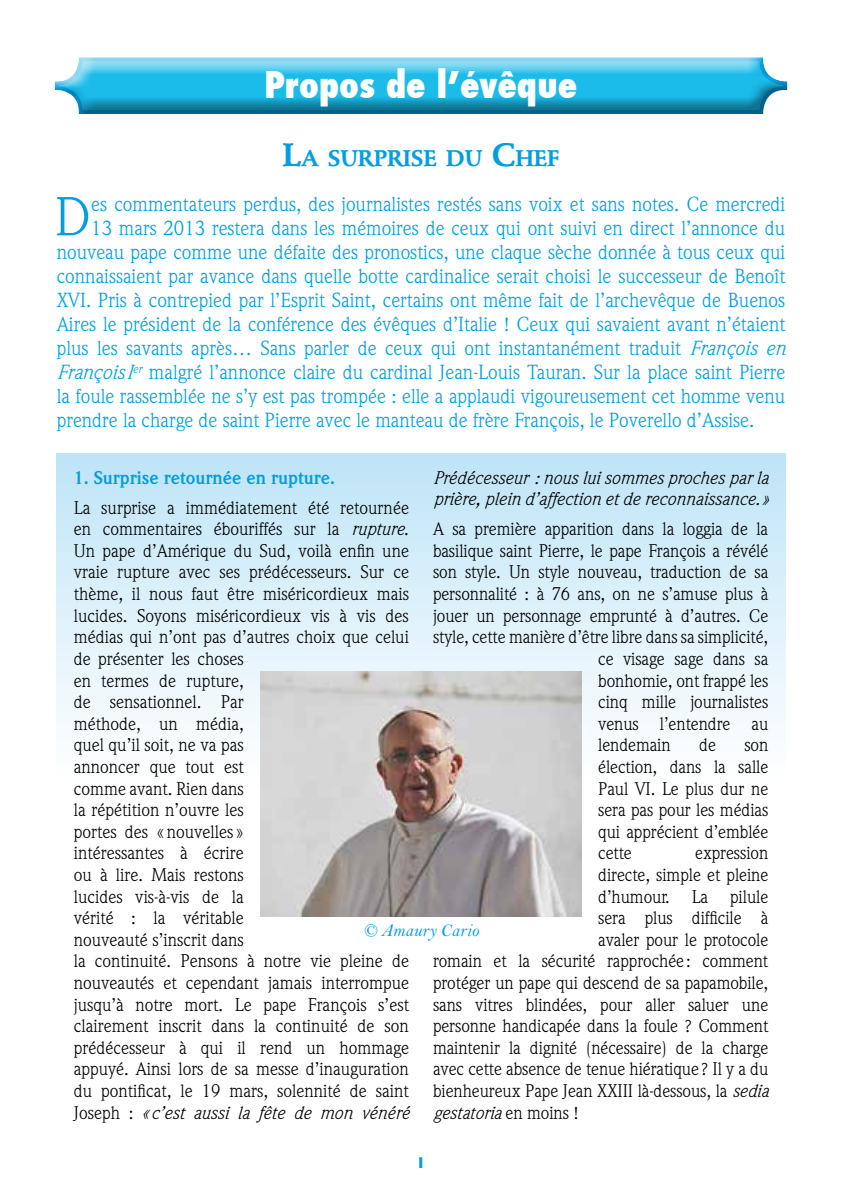
<style>
.page{position:relative;width:842px;height:1191px;background:#fff}
.page>*{position:absolute;margin:0;border:0;box-sizing:border-box;transform-origin:0 0}
.t1{font:53.8px "Weidemann Std";color:#009ee0}
.t2{font:800 condensed 36px "Futura";color:#fff}
.t3{font:700 22.4px "Stempel Schneidler Std";letter-spacing:-.015em;color:#009ee0}
.t4{font:20px "Weidemann Std";color:#009ee0}
.t5{font:18px/21.6px "Weidemann Std";color:#000}
.t6{font:italic 18px/21.6px "Weidemann Std";color:#000}
.t7{font:700 18px "Weidemann Std";color:#009ee0}
.t8{font:italic 18px "Bell MT Std";color:#009ee0}
.t9{font:700 16px "Gill Sans";color:#009ee0}
.s1{font-size:32px}
.s2{font-style:italic}
.s3{font-style:normal}
</style>
<div class="page">
<div style="left:53px;top:56px;width:736px;height:62px;background:#000;opacity:.39"></div>
<svg style="left:57px;top:454px;width:728px;height:463px"></svg>
<img style="left:261px;top:671px;width:320px;height:246px">
<h2 class="t2" style="left:264px;top:60px;width:315px">Propos de l’évêque</h2>
<p class="t3" style="left:282px;top:145px;width:279px"><span class="s1">L</span>A SURPRISE DU <span class="s1">C</span>HEF</p>
<h1 class="t1" style="left:54px;top:185px;width:38px">D</h1>
<p class="t4" style="left:91px;top:193px;width:695px">es commentateurs perdus, des journalistes restés sans voix et sans notes. Ce mercredi</p>
<p class="t4" style="left:91px;top:217px;width:695px">13 mars 2013 restera dans les mémoires de ceux qui ont suivi en direct l’annonce du</p>
<p class="t4" style="left:57px;top:241px;width:730px">nouveau pape comme une défaite des pronostics, une claque sèche donnée à tous ceux qui</p>
<p class="t4" style="left:57px;top:265px;width:730px">connaissaient par avance dans quelle botte cardinalice serait choisi le successeur de Benoît</p>
<p class="t4" style="left:57px;top:289px;width:730px">XVI. Pris à contrepied par l’Esprit Saint, certains ont même fait de l’archevêque de Buenos</p>
<p class="t4" style="left:57px;top:313px;width:730px">Aires le président de la conférence des évêques d’Italie ! Ceux qui savaient avant n’étaient</p>
<p class="t4" style="left:57px;top:337px;width:730px">plus les savants après… Sans parler de ceux qui ont instantanément traduit <span class="s2">François en</span></p>
<p class="t4" style="left:57px;top:361px;width:730px"><span class="s2">FrançoisI</span><sup>er</sup> malgré l’annonce claire du cardinal Jean-Louis Tauran. Sur la place saint Pierre</p>
<p class="t4" style="left:57px;top:385px;width:730px">la foule rassemblée ne s’y est pas trompée : elle a applaudi vigoureusement cet homme venu</p>
<p class="t4" style="left:57px;top:409px;width:699px">prendre la charge de saint Pierre avec le manteau de frère François, le Poverello d’Assise.</p>
<p class="t7" style="left:74px;top:467px;width:263px">1. Surprise retournée en rupture.</p>
<p class="t5" style="left:74px;top:496px;width:337px">La surprise a immédiatement été retournée en commentaires ébouriffés sur la <span class="s2">rupture</span>.<br>Un pape d’Amérique du Sud, voilà enfin une vraie rupture avec ses prédécesseurs. Sur ce thème, il nous faut être miséricordieux mais lucides. Soyons miséricordieux vis à vis des médias qui n’ont pas d’autres choix que celui de présenter les choses<br>en termes de rupture,<br>de sensationnel. Par<br>méthode, un média,<br>quel qu’il soit, ne va pas<br>annoncer que tout est<br>comme avant. Rien dans<br>la répétition n’ouvre les<br>portes des «nouvelles »<br>intéressantes à écrire<br>ou à lire. Mais restons<br>lucides vis-à-vis de la<br>vérité : la véritable<br>nouveauté s’inscrit dans<br>la continuité. Pensons à notre vie pleine de nouveautés et cependant jamais interrompue jusqu’à notre mort. Le pape François s’est clairement inscrit dans la continuité de son prédécesseur à qui il rend un hommage appuyé. Ainsi lors de sa messe d’inauguration du pontificat, le 19 mars, solennité de saint Joseph : <span class="s2">« c’est aussi la fête de mon vénéré</span></p>
<p class="t6" style="left:433px;top:466px;width:337px">Prédécesseur : nous lui sommes proches par la prière, plein d’affection et de reconnaissance.»</p>
<p class="t5" style="left:433px;top:518px;width:337px">A sa première apparition dans la loggia de la</p>
<p class="t5" style="left:433px;top:540px;width:337px">basilique saint Pierre, le pape François a révélé</p>
<p class="t5" style="left:433px;top:561px;width:337px">son style. Un style nouveau, traduction de sa</p>
<p class="t5" style="left:433px;top:583px;width:337px">personnalité : à 76 ans, on ne s’amuse plus à</p>
<p class="t5" style="left:433px;top:604px;width:337px">jouer un personnage emprunté à d’autres. Ce</p>
<p class="t5" style="left:433px;top:626px;width:337px">style, cette manière d’être libre dans sa simplicité,</p>
<p class="t5" style="left:598px;top:648px;width:172px">ce visage sage dans sa</p>
<p class="t5" style="left:598px;top:669px;width:172px">bonhomie, ont frappé les</p>
<p class="t5" style="left:598px;top:691px;width:172px">cinq mille journalistes</p>
<p class="t5" style="left:598px;top:712px;width:172px">venus l’entendre au</p>
<p class="t5" style="left:598px;top:734px;width:74px">lendemain</p>
<p class="t5" style="left:699px;top:734px;width:18px">de</p>
<p class="t5" style="left:598px;top:734px;width:172px;text-align:justify;text-indent:146px">son élection, dans la salle Paul VI. Le plus dur ne sera pas pour les médias qui apprécient d’emblée cette</p>
<p class="t5" style="left:695px;top:842px;width:75px">expression</p>
<p class="t5" style="left:598px;top:864px;width:172px">directe, simple et pleine</p>
<p class="t5" style="left:598px;top:885px;width:172px">d’humour. La pilule</p>
<p class="t5" style="left:598px;top:907px;width:172px">sera plus difficile à</p>
<p class="t5" style="left:598px;top:928px;width:172px">avaler pour le protocole</p>
<p class="t5" style="left:433px;top:950px;width:337px">romain et la sécurité rapprochée : comment</p>
<p class="t5" style="left:433px;top:972px;width:337px">protéger un pape qui descend de sa papamobile,</p>
<p class="t5" style="left:433px;top:993px;width:337px">sans vitres blindées, pour aller saluer une</p>
<p class="t5" style="left:433px;top:1015px;width:337px">personne handicapée dans la foule ? Comment</p>
<p class="t5" style="left:433px;top:1036px;width:337px">maintenir la dignité (nécessaire) de la charge</p>
<p class="t5" style="left:433px;top:1058px;width:337px">avec cette absence de tenue hiératique ? Il y a du</p>
<p class="t5" style="left:433px;top:1080px;width:337px">bienheureux Pape Jean XXIII là-dessous, la <span class="s2">sedia</span></p>
<p class="t6" style="left:433px;top:1101px;width:147px">gestatoria <span class="s3">en moins !</span></p>
<p class="t8" style="left:363px;top:920px;width:117px">© Amaury Cario</p>
<p class="t9" style="left:416px;top:1153px;width:11px">1</p>
</div>
